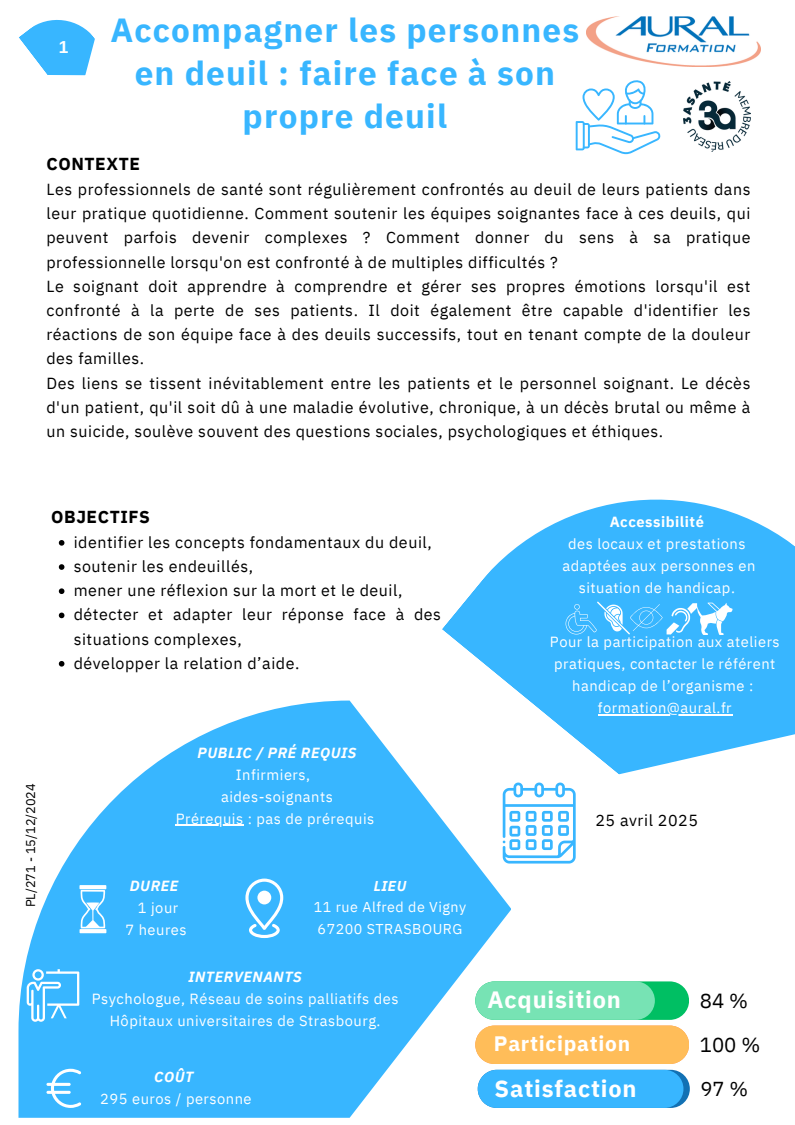
<style>
.page{position:relative;width:795px;height:1125px;background:#fff}
.page>*{position:absolute;margin:0;border:0;box-sizing:border-box;transform-origin:0 0}
.t1{font:700 33.38px/43px "IBM Plex Sans";letter-spacing:.035em;color:#38b6ff;text-align:center}
.t2{font:700 23.55px "IBM Plex Sans";letter-spacing:.035em;color:#fff}
.t3{font:700 20.85px "IBM Plex Sans";letter-spacing:.035em;color:#fff}
.t4{font:20.4px/44.1px "IBM Plex Sans";color:#000}
.t5{font:20.17px "IBM Plex Sans";color:#000}
.t6{font:700 17.33px "IBM Plex Sans";letter-spacing:.035em;color:#000}
.t7{font:700 17.33px "Arimo";color:#fff}
.t8{font:15.98px/24.2px "IBM Plex Sans";letter-spacing:.035em;color:#000}
.t9{font:14.7px/22px "IBM Plex Sans";letter-spacing:.035em;color:#fff;text-align:center}
.t10{font:italic 700 14.7px "IBM Plex Sans";letter-spacing:.035em;color:#fff}
.t11{font:700 14.7px "IBM Plex Sans";letter-spacing:.035em;color:#fff}
.t12{font:14.25px/21.4px "IBM Plex Sans";letter-spacing:.035em;color:#fff;text-align:center}
.t13{font:12.75px "IBM Plex Sans";color:#000}
.s1{font-weight:700;font-style:italic}
</style>
<div class="page">
<div style="left:475px;top:981px;width:213px;height:39px;background:#00bf63;border-radius:19px"></div>
<div style="left:475px;top:981px;width:179px;height:39px;background:#77e3b4;border-radius:19px"></div>
<div style="left:475px;top:1026px;width:213px;height:38px;background:#ffbd59;border-radius:19px"></div>
<svg style="left:477px;top:1070px;width:212px;height:38px"></svg>
<div style="left:477px;top:1070px;width:206px;height:38px;background:#38b6ff;border-radius:19px"></div>
<svg style="left:442px;top:499px;width:352px;height:346px;fill:#38b6ff"></svg>
<hr style="left:597px;top:714px;width:135px;height:1px;background:#fff">
<svg style="left:565px;top:602px;width:166px;height:33px"></svg>
<svg style="left:18px;top:701px;width:493px;height:417px;fill:#38b6ff"></svg>
<svg style="left:79px;top:885px;width:27px;height:48px"></svg>
<svg style="left:245px;top:879px;width:38px;height:59px"></svg>
<div style="left:257px;top:891px;width:14px;height:13px;background:#fff;border-radius:50%"></div>
<svg style="left:27px;top:969px;width:52px;height:53px"></svg>
<svg style="left:502px;top:783px;width:73px;height:81px"></svg>
<svg style="left:46px;top:1069px;width:35px;height:39px"></svg>
<svg style="left:19px;top:19px;width:76px;height:57px"></svg>
<img style="left:586px;top:17px;width:173px;height:49px">
<svg style="left:59px;top:540px;width:5px;height:6px"></svg>
<svg style="left:59px;top:564px;width:5px;height:6px"></svg>
<svg style="left:59px;top:588px;width:5px;height:6px"></svg>
<svg style="left:59px;top:613px;width:5px;height:5px"></svg>
<svg style="left:59px;top:661px;width:5px;height:6px"></svg>
<hr style="left:176px;top:825px;width:68px;height:1px;background:#fff">
<svg style="left:575px;top:80px;width:85px;height:74px"></svg>
<img style="left:683px;top:82px;width:67px;height:70px">
<p class="t7" style="left:59px;top:37px;width:11px">1</p>
<p class="t1" style="left:110px;top:8px;width:470px">Accompagner les personnes en deuil : faire face à son propre deuil</p>
<h4 class="t6" style="left:46px;top:152px;width:95px">CONTEXTE</h4>
<h4 class="t8" style="left:46px;top:177px;width:705px">Les professionnels de santé sont régulièrement confrontés au deuil de leurs patients dans leur pratique quotidienne. Comment soutenir les équipes soignantes face à ces deuils, qui peuvent parfois devenir complexes ? Comment donner du sens à sa pratique professionnelle lorsqu'on est confronté à de multiples difficultés ?<br>Le soignant doit apprendre à comprendre et gérer ses propres émotions lorsqu'il est confronté à la perte de ses patients. Il doit également être capable d'identifier les réactions de son équipe face à des deuils successifs, tout en tenant compte de la douleur des familles.<br>Des liens se tissent inévitablement entre les patients et le personnel soignant. Le décès d'un patient, qu'il soit dû à une maladie évolutive, chronique, à un décès brutal ou même à un suicide, soulève souvent des questions sociales, psychologiques et éthiques.</h4>
<p class="t6" style="left:51px;top:505px;width:100px">OBJECTIFS</p>
<p class="t8" style="left:74px;top:530px;width:359px">identifier les concepts fondamentaux du deuil,</p>
<p class="t8" style="left:74px;top:554px;width:181px">soutenir les endeuillés,</p>
<p class="t8" style="left:74px;top:578px;width:330px">mener une réflexion sur la mort et le deuil,</p>
<p class="t8" style="left:74px;top:602px;width:369px">détecter et adapter leur réponse face à des situations complexes,</p>
<h6 class="t8" style="left:74px;top:651px;width:227px">développer la relation d’aide.</h6>
<p class="t13" style="left:22px;top:907px;width:125px;rotate:-90deg">PL/271 - 15/12/2024</p>
<p class="t9" style="left:197px;top:741px;width:160px"><span class="s1">PUBLIC / PRÉ REQUIS<br></span>Infirmiers, aides-soignants</p>
<p class="t9" style="left:176px;top:807px;width:200px">Prérequis : pas de prérequis</p>
<p class="t10" style="left:130px;top:876px;width:50px">DUREE</p>
<p class="t9" style="left:138px;top:897px;width:42px">1 jour</p>
<p class="t9" style="left:125px;top:919px;width:63px">7 heures</p>
<p class="t12" style="left:314px;top:875px;width:154px"><span class="s1">LIEU<br></span>11 rue Alfred de Vigny<br>67200 STRASBOURG</p>
<p class="t10" style="left:188px;top:967px;width:115px">INTERVENANTS</p>
<p class="t9" style="left:92px;top:987px;width:308px">Psychologue, Réseau de soins palliatifs des<br>Hôpitaux universitaires de Strasbourg.</p>
<p class="t9" style="left:100px;top:1065px;width:153px"><span class="s1">COÛT<br></span>295 euros / personne</p>
<p class="t11" style="left:609px;top:512px;width:96px">Accessibilité</p>
<p class="t9" style="left:568px;top:532px;width:179px">des locaux et prestations</p>
<p class="t9" style="left:562px;top:554px;width:194px">adaptées aux personnes en situation de handicap.</p>
<h5 class="t9" style="left:549px;top:631px;width:231px">Pour la participation aux ateliers pratiques, contacter le référent handicap de l’organisme :</h5>
<p class="t9" style="left:597px;top:697px;width:135px">formation@aural.fr</p>
<h5 class="t8" style="left:595px;top:808px;width:104px">25 avril 2025</h5>
<p class="t2" style="left:487px;top:984px;width:135px">Acquisition</p>
<p class="t3" style="left:493px;top:1030px;width:138px">Participation</p>
<h1 class="t2" style="left:494px;top:1073px;width:143px">Satisfaction</h1>
<p class="t4" style="left:699px;top:978px;width:62px">84 %<br>100 %</p>
<p class="t5" style="left:700px;top:1076px;width:49px">97 %</p>
</div>
